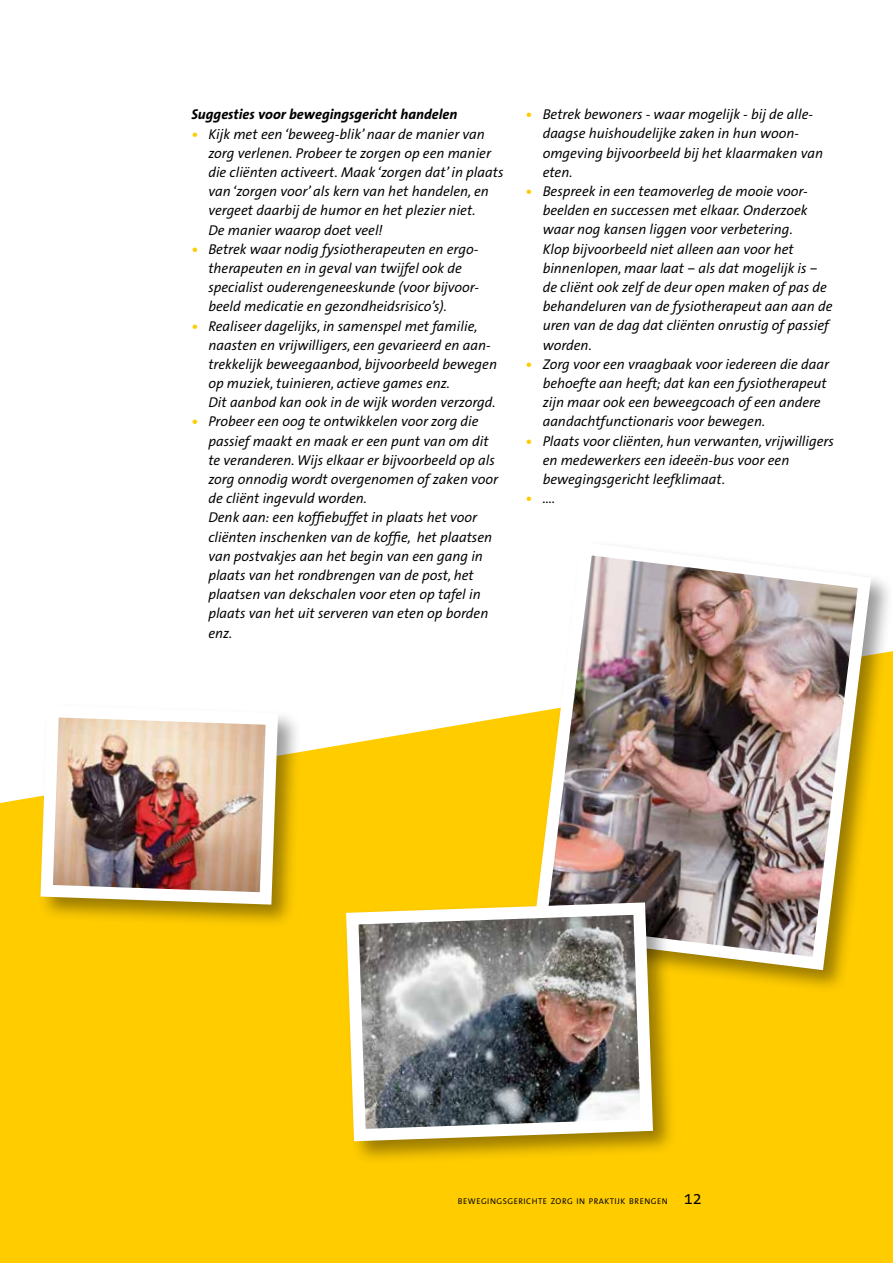
<style>
.page{position:relative;width:893px;height:1263px;background:#fff}
.page>*{position:absolute;margin:0;border:0;box-sizing:border-box;transform-origin:0 0}
.t1{font:italic 14.25px/19.2px "The Sans Office";color:#000}
.t2{font:italic 700 14.25px "The Sans Office";color:#000}
.t3{font:8.4px "The Sans Office";letter-spacing:.055em;color:#000}
.s1{font-weight:700;font-style:normal;color:#fc0}
.s2{font-size:16.5px}
</style>
<div class="page">
<div style="left:0;top:713px;width:893px;height:550px;background:#fc0"></div>
<div style="left:530px;top:539px;width:363px;height:455px;background:#000;opacity:.4"></div>
<img style="left:526px;top:539px;width:352px;height:438px">
<div style="left:37px;top:702px;width:265px;height:227px;background:#000;opacity:.4"></div>
<img style="left:34px;top:702px;width:250px;height:209px">
<div style="left:343px;top:899px;width:334px;height:266px;background:#000;opacity:.4"></div>
<img style="left:340px;top:896px;width:319px;height:251px">
<p class="t2" style="left:191px;top:107px;width:268px">Suggesties voor bewegingsgericht handelen</p>
<p class="t1" style="left:208px;top:125px;width:297px;text-indent:-17px"><span class="s1">•</span> Kijk met een ‘beweeg-blik’ naar de manier van zorg verlenen. Probeer te zorgen op een manier die cliënten activeert. Maak ‘zorgen dat’ in plaats van ‘zorgen voor’ als kern van het handelen, en vergeet daarbij de humor en het plezier niet.<br>De manier waarop doet veel!</p>
<p class="t1" style="left:208px;top:240px;width:272px;text-indent:-17px"><span class="s1">•</span> Betrek waar nodig fysiotherapeuten en ergo&shy;therapeuten en in geval van twijfel ook de specialist ouderengeneeskunde (voor bijvoor&shy;beeld medicatie en gezondheidsrisico’s).</p>
<p class="t1" style="left:208px;top:317px;width:290px;text-indent:-17px"><span class="s1">•</span> Realiseer dagelijks, in samenspel met familie, naasten en vrijwilligers, een gevarieerd en aan&shy;trekkelijk beweegaanbod, bijvoorbeeld bewegen op muziek, tuinieren, actieve games enz.<br>Dit aanbod kan ook in de wijk worden verzorgd.</p>
<p class="t1" style="left:208px;top:413px;width:291px;text-indent:-17px"><span class="s1">•</span> Probeer een oog te ontwikkelen voor zorg die passief maakt en maak er een punt van om dit te veranderen. Wijs elkaar er bijvoorbeeld op als zorg onnodig wordt overgenomen of zaken voor de cliënt ingevuld worden.<br>Denk aan: een koffiebuffet in plaats het voor cliënten inschenken van de koffie, het plaatsen van postvakjes aan het begin van een gang in plaats van het rondbrengen van de post, het plaatsen van dekschalen voor eten op tafel in plaats van het uit serveren van eten op borden enz.</p>
<p class="t1" style="left:543px;top:105px;width:282px;text-indent:-17px"><span class="s1">•</span> Betrek bewoners - waar mogelijk - bij de alle&shy;daagse huishoudelijke zaken in hun woon&shy;omgeving bijvoorbeeld bij het klaarmaken van eten.</p>
<p class="t1" style="left:543px;top:182px;width:291px;text-indent:-17px"><span class="s1">•</span> Bespreek in een teamoverleg de mooie voor&shy;beelden en successen met elkaar. Onderzoek waar nog kansen liggen voor verbetering.<br>Klop bijvoorbeeld niet alleen aan voor het binnenlopen, maar laat – als dat mogelijk is – de cliënt ook zelf de deur open maken of pas de behandeluren van de fysiotherapeut aan aan de uren van de dag dat cliënten onrustig of passief worden.</p>
<p class="t1" style="left:543px;top:355px;width:288px;text-indent:-17px"><span class="s1">•</span> Zorg voor een vraagbaak voor iedereen die daar behoefte aan heeft; dat kan een fysiotherapeut zijn maar ook een beweegcoach of een andere aandachtfunctionaris voor bewegen.</p>
<p class="t1" style="left:543px;top:432px;width:293px;text-indent:-17px"><span class="s1">•</span> Plaats voor cliënten, hun verwanten, vrijwilligers en medewerkers een ideeën-bus voor een bewegingsgericht leefklimaat.</p>
<p class="t1" style="left:526px;top:489px;width:31px"><span class="s1">•</span> ….</p>
<p class="t3" style="left:458px;top:1197px;width:246px">BEWEGINGSGERICHTE ZORG IN PRAKTIJK BRENGEN <span class="s2">12</span></p>
</div>
